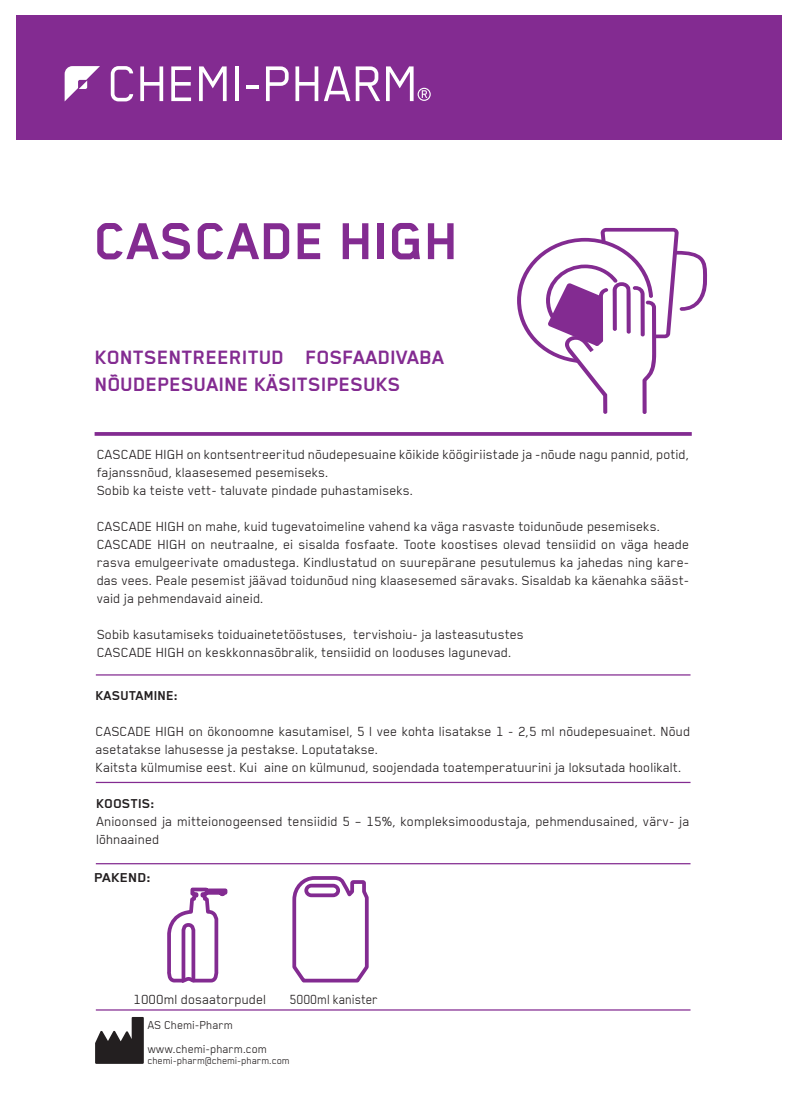
<style>
.page{position:relative;width:797px;height:1105px;background:#fff}
.page>*{position:absolute;margin:0;border:0;box-sizing:border-box;transform-origin:0 0}
.t1{font:700 60px "Blender Pro";color:#832b91}
.t2{font:700 22.5px/27px "Blender Pro";color:#832b91}
.t3{font:15px/18px "Blender Pro";color:#231f20}
.t4{font:700 15px "Blender Pro";color:#231f20}
.t5{font:15px "Blender Pro";color:#231f20;scale:.92 1}
.t6{font:700 15px "Blender Pro";color:#231f20;scale:1.08 1}
.t7{font:13px/23.4px "Blender Pro";color:#231f20}
.t8{font:11.12px "Blender Pro";color:#231f20}
</style>
<div class="page">
<div style="left:16px;top:16px;width:765px;height:124px;background:#832b91"></div>
<svg style="left:95px;top:432px;width:596px;height:4px;background:#8a3797"></svg>
<svg style="left:111px;top:66px;width:22px;height:35px"></svg>
<svg style="left:140px;top:66px;width:23px;height:35px"></svg>
<svg style="left:171px;top:66px;width:20px;height:35px"></svg>
<svg style="left:199px;top:66px;width:28px;height:35px"></svg>
<hr style="left:235px;top:66px;width:3px;height:35px;background:#fff">
<hr style="left:246px;top:85px;width:12px;height:4px;background:#fff">
<svg style="left:266px;top:66px;width:22px;height:35px"></svg>
<svg style="left:295px;top:66px;width:23px;height:35px"></svg>
<svg style="left:324px;top:66px;width:26px;height:35px"></svg>
<svg style="left:356px;top:66px;width:24px;height:35px"></svg>
<svg style="left:386px;top:66px;width:45px;height:35px"></svg>
<svg style="left:65px;top:66px;width:35px;height:35px"></svg>
<svg style="left:95px;top:1017px;width:49px;height:47px"></svg>
<svg style="left:292px;top:876px;width:77px;height:107px"></svg>
<div style="left:304px;top:884px;width:36px;height:13px;border:4px solid #832b91;border-radius:5px"></div>
<svg style="left:165px;top:781px;width:64px;height:202px"></svg>
<hr style="left:96px;top:674px;width:594px;height:1px;background:#832b91">
<hr style="left:96px;top:782px;width:594px;height:1px;background:#832b91">
<hr style="left:96px;top:863px;width:594px;height:1px;background:#832b91">
<hr style="left:96px;top:1009px;width:594px;height:1px;background:#832b91">
<svg style="left:517px;top:228px;width:190px;height:186px"></svg>
<h1 class="t1" style="left:95px;top:209px;width:366px">CASCADE HIGH</h1>
<h2 class="t2" style="left:95px;top:343px;width:351px">KONTSENTREERITUD FOSFAADIVABA<br>NÕUDEPESUAINE KÄSITSIPESUKS</h2>
<p class="t3" style="left:97px;top:445px;width:594px">CASCADE HIGH on kontsentreeritud nõudepesuaine kõikide köögiriistade ja -nõude nagu pannid, potid, fajanssnõud, klaasesemed pesemiseks.<br>Sobib ka teiste vett- taluvate pindade puhastamiseks.</p>
<p class="t3" style="left:97px;top:517px;width:594px">CASCADE HIGH on mahe, kuid tugevatoimeline vahend ka väga rasvaste toidunõude pesemiseks.<br>CASCADE HIGH on neutraalne, ei sisalda fosfaate. Toote koostises olevad tensiidid on väga heade rasva emulgeerivate omadustega. Kindlustatud on suurepärane pesutulemus ka jahedas ning kare&shy;das vees. Peale pesemist jäävad toidunõud ning klaasesemed säravaks. Sisaldab ka käenahka sääst&shy;vaid ja pehmendavaid aineid.</p>
<p class="t3" style="left:97px;top:625px;width:428px">Sobib kasutamiseks toiduainetetööstuses, tervishoiu- ja lasteasutustes<br>CASCADE HIGH on keskkonnasõbralik, tensiidid on looduses lagunevad.</p>
<p class="t4" style="left:96px;top:688px;width:84px">KASUTAMINE:</p>
<p class="t3" style="left:96px;top:722px;width:596px">CASCADE HIGH on ökonoomne kasutamisel, 5 l vee kohta lisatakse 1 - 2,5 ml nõudepesuainet. Nõud asetatakse lahusesse ja pestakse. Loputatakse.<br>Kaitsta külmumise eest. Kui aine on külmunud, soojendada toatemperatuurini ja loksutada hoolikalt.</p>
<p class="t4" style="left:96px;top:795px;width:60px">KOOSTIS:</p>
<p class="t3" style="left:96px;top:812px;width:595px">Anioonsed ja mitteionogeensed tensiidid 5 – 15%, kompleksimoodustaja, pehmendusained, värv- ja lõhnaained</p>
<p class="t6" style="left:95px;top:870px;width:54px">PAKEND:</p>
<p class="t3" style="left:134px;top:990px;width:134px">1000ml dosaatorpudel</p>
<p class="t5" style="left:290px;top:991px;width:98px">5000ml kanister</p>
<p class="t7" style="left:148px;top:1013px;width:121px">AS Chemi-Pharm www.chemi-pharm.com</p>
<p class="t8" style="left:148px;top:1054px;width:144px">chemi-pharm@chemi-pharm.com</p>
</div>
